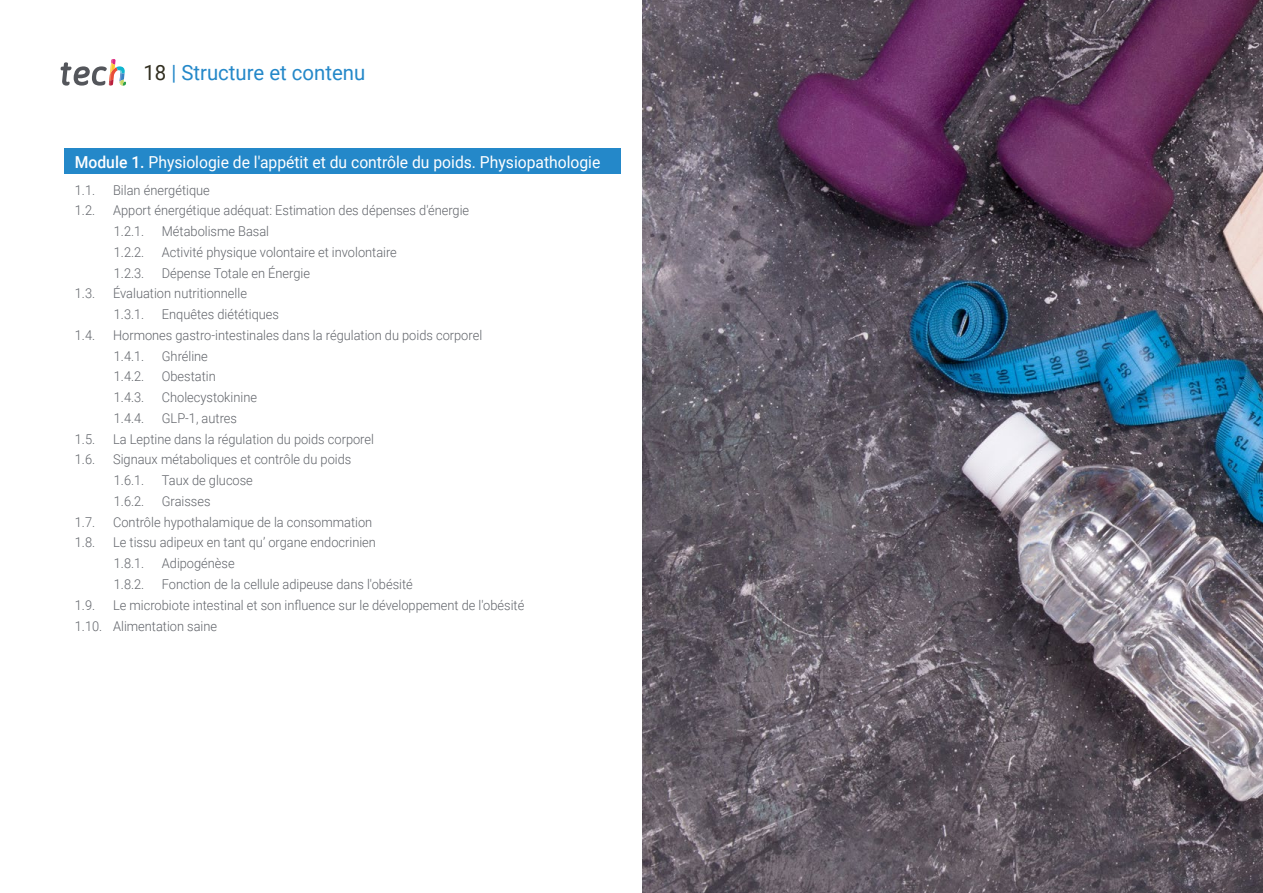
<style>
.page{position:relative;width:1263px;height:893px;background:#fff}
.page>*{position:absolute;margin:0;border:0;box-sizing:border-box;transform-origin:0 0}
.t1{font:21px "Roboto";color:#2488c9}
.t2{font:16.5px "Roboto";color:#fff;scale:.95 1}
.t3{font:300 13.5px/20.7px "Roboto";color:#61646a;scale:.95 1}
.s1{color:#312e20}
.s2{font-weight:500}
</style>
<div class="page">
<div style="left:64px;top:149px;width:557px;height:25px;background:#2488c9"></div>
<img style="left:642px;top:0;width:621px;height:893px">
<svg style="left:61px;top:59px;width:65px;height:27px"></svg>
<h1 class="t1" style="left:144px;top:57px;width:223px"><span class="s1">18</span> | Structure et contenu</h1>
<p class="t2" style="left:75px;top:150px;width:555px"><span class="s2">Module 1.</span> Physiologie de l'appétit et du contrôle du poids. Physiopathologie</p>
<p class="t3" style="left:75px;top:179px;width:23px">1.1.</p>
<p class="t3" style="left:113px;top:179px;width:103px">Bilan énergétique</p>
<p class="t3" style="left:75px;top:200px;width:23px">1.2.</p>
<p class="t3" style="left:113px;top:200px;width:376px">Apport énergétique adéquat: Estimation des dépenses d'énergie<br>1.2.1.</p>
<p class="t3" style="left:162px;top:221px;width:114px">Métabolisme Basal</p>
<p class="t3" style="left:114px;top:241px;width:34px">1.2.2.</p>
<p class="t3" style="left:162px;top:241px;width:249px">Activité physique volontaire et involontaire</p>
<p class="t3" style="left:114px;top:262px;width:34px">1.2.3.</p>
<p class="t3" style="left:162px;top:262px;width:158px">Dépense Totale en Énergie</p>
<p class="t3" style="left:75px;top:283px;width:23px">1.3.</p>
<p class="t3" style="left:113px;top:283px;width:142px">Évaluation nutritionnelle<br>1.3.1.</p>
<p class="t3" style="left:162px;top:304px;width:125px">Enquêtes diététiques</p>
<p class="t3" style="left:75px;top:324px;width:23px">1.4.</p>
<p class="t3" style="left:113px;top:324px;width:390px">Hormones gastro-intestinales dans la régulation du poids corporel<br>1.4.1.</p>
<p class="t3" style="left:162px;top:345px;width:50px">Ghréline</p>
<p class="t3" style="left:114px;top:366px;width:34px">1.4.2.</p>
<p class="t3" style="left:162px;top:366px;width:58px">Obestatin</p>
<p class="t3" style="left:114px;top:387px;width:34px">1.4.3.</p>
<p class="t3" style="left:162px;top:387px;width:102px">Cholecystokinine</p>
<p class="t3" style="left:114px;top:407px;width:34px">1.4.4.</p>
<p class="t3" style="left:162px;top:407px;width:81px">GLP-1, autres</p>
<p class="t3" style="left:75px;top:428px;width:23px">1.5.</p>
<p class="t3" style="left:113px;top:428px;width:276px">La Leptine dans la régulation du poids corporel</p>
<p class="t3" style="left:75px;top:449px;width:23px">1.6.</p>
<p class="t3" style="left:113px;top:449px;width:252px">Signaux métaboliques et contrôle du poids<br>1.6.1.</p>
<p class="t3" style="left:162px;top:470px;width:97px">Taux de glucose</p>
<p class="t3" style="left:114px;top:490px;width:34px">1.6.2.</p>
<p class="t3" style="left:162px;top:490px;width:53px">Graisses</p>
<p class="t3" style="left:75px;top:511px;width:23px">1.7.</p>
<p class="t3" style="left:113px;top:511px;width:274px">Contrôle hypothalamique de la consommation</p>
<p class="t3" style="left:75px;top:532px;width:23px">1.8.</p>
<p class="t3" style="left:113px;top:532px;width:278px">Le tissu adipeux en tant qu’ organe endocrinien<br>1.8.1.</p>
<p class="t3" style="left:162px;top:553px;width:78px">Adipogénèse</p>
<p class="t3" style="left:114px;top:573px;width:34px">1.8.2.</p>
<p class="t3" style="left:162px;top:573px;width:266px">Fonction de la cellule adipeuse dans l'obésité</p>
<p class="t3" style="left:75px;top:594px;width:475px;text-indent:38px">Le microbiote intestinal et son influence sur le développement de l'obésité<br>1.10. Alimentation saine</p>
<p class="t3" style="left:75px;top:594px;width:23px">1.9.</p>
</div>
